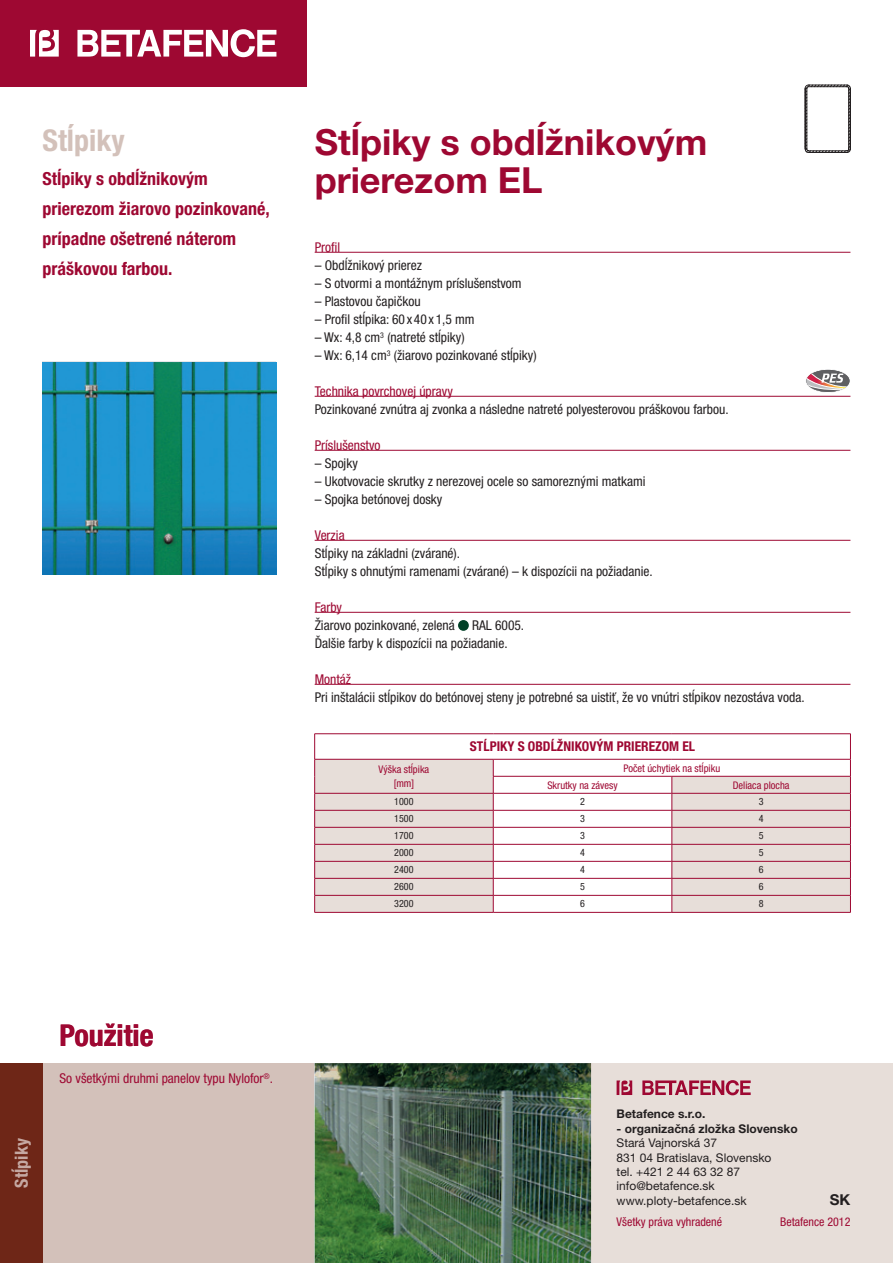
<style>
.page{position:relative;width:893px;height:1263px;background:#fff}
.page>*{position:absolute;margin:0;border:0;box-sizing:border-box;transform-origin:0 0}
._02_TITEL_1{font:700 36px/37.5px "Helvetica Neue LT Pro";color:#9e0832}
.t1{font:700 condensed 30px "Helvetica Neue LT Pro";color:#9e0832}
.t2{font:700 condensed 30px "Helvetica Neue LT Pro";color:#d3c1ba}
._01_INTRO{font:700 condensed 18px/30px "Helvetica Neue LT Pro";color:#9e0832}
.t3{font:700 condensed 18px "Helvetica Neue LT Pro";color:#fff}
.t4{font:700 15px "Helvetica Neue LT Pro";color:#231f20}
._07_BODY{font:condensed 13.5px "Helvetica Neue LT Pro";color:#231f20}
._08_BODY__1{font:condensed 13.5px "Helvetica Neue LT Pro";color:#231f20}
._06_TITEL_2{font:condensed 13.5px "Helvetica Neue LT Pro";color:#9e0832}
._05_TOEPASSINGEN{font:condensed 13.5px "Helvetica Neue LT Pro";color:#9e0832}
._09_TABEL-TITEL_1{font:700 condensed 13.5px "Helvetica Neue LT Pro";color:#9e0832}
.t5{font:12px/14.4px "Helvetica Neue LT Pro";color:#231f20}
.t6{font:700 12px "Helvetica Neue LT Pro";color:#231f20}
.t7{font:condensed 12px "Helvetica Neue LT Pro";color:#9e0832}
._10_TABEL-TITEL_2{font:condensed 10.5px/13.5px "Helvetica Neue LT Pro";color:#9e0832;text-align:center}
._11-2_TABEL-BODY-mid{font:condensed 10.05px "Helvetica Neue LT Pro";color:#231f20}
</style>
<div class="page">
<div style="left:0;top:1063px;width:893px;height:200px;background:#d3c1ba"></div>
<div style="left:0;top:1063px;width:43px;height:200px;background:#6e2617"></div>
<div style="left:591px;top:1063px;width:302px;height:200px;background:#e7ded9"></div>
<svg style="left:642px;top:1080px;width:109px;height:15px"></svg>
<svg style="left:617px;top:1080px;width:15px;height:15px"></svg>
<div style="left:0;top:0;width:306px;height:86px;background:#9e0832"></div>
<svg style="left:77px;top:29px;width:199px;height:28px"></svg>
<svg style="left:30px;top:30px;width:29px;height:27px"></svg>
<hr style="left:315px;top:252px;width:535px;height:1px;background:#9e0832">
<hr style="left:315px;top:396px;width:535px;height:1px;background:#9e0832">
<hr style="left:315px;top:450px;width:535px;height:1px;background:#9e0832">
<hr style="left:315px;top:540px;width:535px;height:1px;background:#9e0832">
<hr style="left:315px;top:612px;width:535px;height:1px;background:#9e0832">
<hr style="left:315px;top:684px;width:535px;height:1px;background:#9e0832">
<div style="left:458px;top:620px;width:11px;height:11px;background:#014127;border-radius:50%"></div>
<svg style="left:315px;top:760px;width:535px;height:152px;background:#e7ddd9"></svg>
<hr style="left:314px;top:733px;width:179px;height:1px;background:#9e0832">
<hr style="left:493px;top:733px;width:179px;height:1px;background:#9e0832">
<hr style="left:672px;top:733px;width:179px;height:1px;background:#9e0832">
<hr style="left:314px;top:759px;width:179px;height:1px;background:#9e0832">
<hr style="left:672px;top:759px;width:179px;height:1px;background:#9e0832">
<hr style="left:672px;top:776px;width:179px;height:1px;background:#9e0832">
<hr style="left:314px;top:912px;width:179px;height:1px;background:#9e0832">
<hr style="left:493px;top:912px;width:179px;height:1px;background:#9e0832">
<hr style="left:672px;top:912px;width:179px;height:1px;background:#9e0832">
<hr style="left:314px;top:793px;width:179px;height:1px;background:#9e0832">
<hr style="left:672px;top:793px;width:179px;height:1px;background:#9e0832">
<hr style="left:314px;top:810px;width:179px;height:1px;background:#9e0832">
<hr style="left:672px;top:810px;width:179px;height:1px;background:#9e0832">
<hr style="left:314px;top:827px;width:179px;height:1px;background:#9e0832">
<hr style="left:672px;top:827px;width:179px;height:1px;background:#9e0832">
<hr style="left:314px;top:844px;width:179px;height:1px;background:#9e0832">
<hr style="left:672px;top:844px;width:179px;height:1px;background:#9e0832">
<hr style="left:314px;top:861px;width:179px;height:1px;background:#9e0832">
<hr style="left:672px;top:861px;width:179px;height:1px;background:#9e0832">
<hr style="left:314px;top:878px;width:179px;height:1px;background:#9e0832">
<hr style="left:672px;top:878px;width:179px;height:1px;background:#9e0832">
<hr style="left:314px;top:895px;width:179px;height:1px;background:#9e0832">
<svg style="left:314px;top:734px;width:1px;height:178px"></svg>
<hr style="left:672px;top:895px;width:179px;height:1px;background:#9e0832">
<svg style="left:493px;top:759px;width:180px;height:153px"></svg>
<svg style="left:850px;top:734px;width:1px;height:178px"></svg>
<img style="left:43px;top:362px;width:233px;height:212px">
<img style="left:315px;top:1063px;width:276px;height:200px">
<hr style="left:850px;top:88px;width:1px;height:61px;background:#231f20">
<svg style="left:805px;top:85px;width:45px;height:68px"></svg>
<div style="left:805px;top:369px;width:45px;height:24px;border:1px solid #fff;border-radius:50%"></div>
<div style="left:806px;top:370px;width:44px;height:22px;background:#5f5f62;border-radius:50%"></div>
<svg style="left:806px;top:373px;width:42px;height:19px"></svg>
<p class="t2" style="left:43px;top:122px;width:84px">Stĺpiky</p>
<p class="_01_INTRO" style="left:43px;top:164px;width:229px">Stĺpiky s obdĺžnikovým prierezom žiarovo pozinkované, prípadne ošetrené náterom práškovou farbou.</p>
<p class="_02_TITEL_1" style="left:315px;top:123px;width:394px">Stĺpiky s obdĺžnikovým prierezom EL</p>
<p class="_06_TITEL_2" style="left:315px;top:239px;width:27px">Profil</p>
<p class="_07_BODY" style="left:315px;top:257px;width:109px">– Obdĺžnikový prierez</p>
<p class="_07_BODY" style="left:315px;top:275px;width:208px">– S otvormi a montážnym príslušenstvom</p>
<p class="_07_BODY" style="left:315px;top:293px;width:108px">– Plastovou čapičkou</p>
<p class="_07_BODY" style="left:315px;top:311px;width:162px">– Profil stĺpika: 60 x 40 x 1,5 mm</p>
<p class="_07_BODY" style="left:315px;top:329px;width:151px">– Wx: 4,8 cm<sup>3</sup> (natreté stĺpiky)</p>
<p class="_08_BODY__1" style="left:315px;top:347px;width:224px">– Wx: 6,14 cm<sup>3</sup> (žiarovo pozinkované stĺpiky)</p>
<p class="_06_TITEL_2" style="left:315px;top:383px;width:140px">Technika povrchovej úpravy</p>
<p class="_07_BODY" style="left:315px;top:401px;width:415px">Pozinkované zvnútra aj zvonka a následne natreté polyesterovou práškovou farbou.</p>
<p class="_06_TITEL_2" style="left:315px;top:437px;width:67px">Príslušenstvo</p>
<p class="_07_BODY" style="left:315px;top:455px;width:45px">– Spojky</p>
<p class="_07_BODY" style="left:315px;top:473px;width:332px">– Ukotvovacie skrutky z nerezovej ocele so samoreznými matkami</p>
<p class="_07_BODY" style="left:315px;top:491px;width:129px">– Spojka betónovej dosky</p>
<p class="_06_TITEL_2" style="left:315px;top:527px;width:31px">Verzia</p>
<p class="_07_BODY" style="left:315px;top:545px;width:147px">Stĺpiky na základni (zvárané).</p>
<p class="_07_BODY" style="left:315px;top:563px;width:340px">Stĺpiky s ohnutými ramenami (zvárané) – k dispozícii na požiadanie.</p>
<p class="_06_TITEL_2" style="left:315px;top:599px;width:29px">Farby</p>
<p class="_07_BODY" style="left:315px;top:617px;width:142px">Žiarovo pozinkované, zelená</p>
<p class="_07_BODY" style="left:472px;top:617px;width:54px">RAL 6005.</p>
<p class="_07_BODY" style="left:315px;top:635px;width:194px">Ďalšie farby k dispozícii na požiadanie.</p>
<p class="_06_TITEL_2" style="left:315px;top:671px;width:38px">Montáž</p>
<p class="_08_BODY__1" style="left:315px;top:689px;width:491px">Pri inštalácii stĺpikov do betónovej steny je potrebné sa uistiť, že vo vnútri stĺpikov nezostáva voda.</p>
<p class="_09_TABEL-TITEL_1" style="left:470px;top:738px;width:220px">STĹPIKY s OBDĹŽN IKOVÝM PRIEREZOM EL</p>
<p class="_10_TABEL-TITEL_2" style="left:379px;top:763px;width:52px">Výška stĺpika [mm]</p>
<p class="_10_TABEL-TITEL_2" style="left:623px;top:761px;width:98px">Počet úchytiek na stĺpiku</p>
<p class="_10_TABEL-TITEL_2" style="left:547px;top:778px;width:72px">Skrutky na závesy</p>
<p class="_10_TABEL-TITEL_2" style="left:733px;top:778px;width:58px">Deliaca plocha</p>
<p class="_11-2_TABEL-BODY-mid" style="left:394px;top:796px;width:21px">1000</p>
<p class="_11-2_TABEL-BODY-mid" style="left:580px;top:796px;width:6px">2</p>
<p class="_11-2_TABEL-BODY-mid" style="left:759px;top:796px;width:6px">3</p>
<p class="_11-2_TABEL-BODY-mid" style="left:394px;top:813px;width:21px">1500</p>
<p class="_11-2_TABEL-BODY-mid" style="left:580px;top:813px;width:6px">3</p>
<p class="_11-2_TABEL-BODY-mid" style="left:759px;top:813px;width:6px">4</p>
<p class="_11-2_TABEL-BODY-mid" style="left:394px;top:830px;width:21px">1700</p>
<p class="_11-2_TABEL-BODY-mid" style="left:580px;top:830px;width:6px">3</p>
<p class="_11-2_TABEL-BODY-mid" style="left:759px;top:830px;width:6px">5</p>
<p class="_11-2_TABEL-BODY-mid" style="left:394px;top:847px;width:21px">2000</p>
<p class="_11-2_TABEL-BODY-mid" style="left:580px;top:847px;width:6px">4</p>
<p class="_11-2_TABEL-BODY-mid" style="left:759px;top:847px;width:6px">5</p>
<p class="_11-2_TABEL-BODY-mid" style="left:394px;top:864px;width:21px">2400</p>
<p class="_11-2_TABEL-BODY-mid" style="left:580px;top:864px;width:6px">4</p>
<p class="_11-2_TABEL-BODY-mid" style="left:759px;top:864px;width:6px">6</p>
<p class="_11-2_TABEL-BODY-mid" style="left:394px;top:881px;width:21px">2600</p>
<p class="_11-2_TABEL-BODY-mid" style="left:580px;top:881px;width:6px">5</p>
<p class="_11-2_TABEL-BODY-mid" style="left:759px;top:881px;width:6px">6</p>
<p class="_11-2_TABEL-BODY-mid" style="left:394px;top:898px;width:21px">3200</p>
<p class="_11-2_TABEL-BODY-mid" style="left:580px;top:898px;width:6px">6</p>
<p class="_11-2_TABEL-BODY-mid" style="left:759px;top:898px;width:6px">8</p>
<h3 class="t3" style="left:11px;top:1188px;width:51px;rotate:-90deg">Stĺpiky</h3>
<p class="t1" style="left:60px;top:1018px;width:96px">Použitie</p>
<p class="_05_TOEPASSINGEN" style="left:60px;top:1071px;width:215px">So všetkými druhmi panelov typu Nylofor<sup>®</sup>.</p>
<p class="t6" style="left:617px;top:1106px;width:90px">Betafence s.r.o.</p>
<p class="t6" style="left:617px;top:1121px;width:183px">- organizačná zložka Slovensko</p>
<p class="t5" style="left:617px;top:1135px;width:156px">Stará Vajnorská 37<br>831 04 Bratislava, Slovensko tel. +421 2 44 63 32 87 info@betafence.sk www.ploty-betafence.sk</p>
<p class="t4" style="left:830px;top:1190px;width:22px">SK</p>
<p class="t7" style="left:617px;top:1214px;width:107px">Všetky práva vyhradené</p>
<p class="t7" style="left:780px;top:1214px;width:72px">Betafence 2012</p>
</div>
